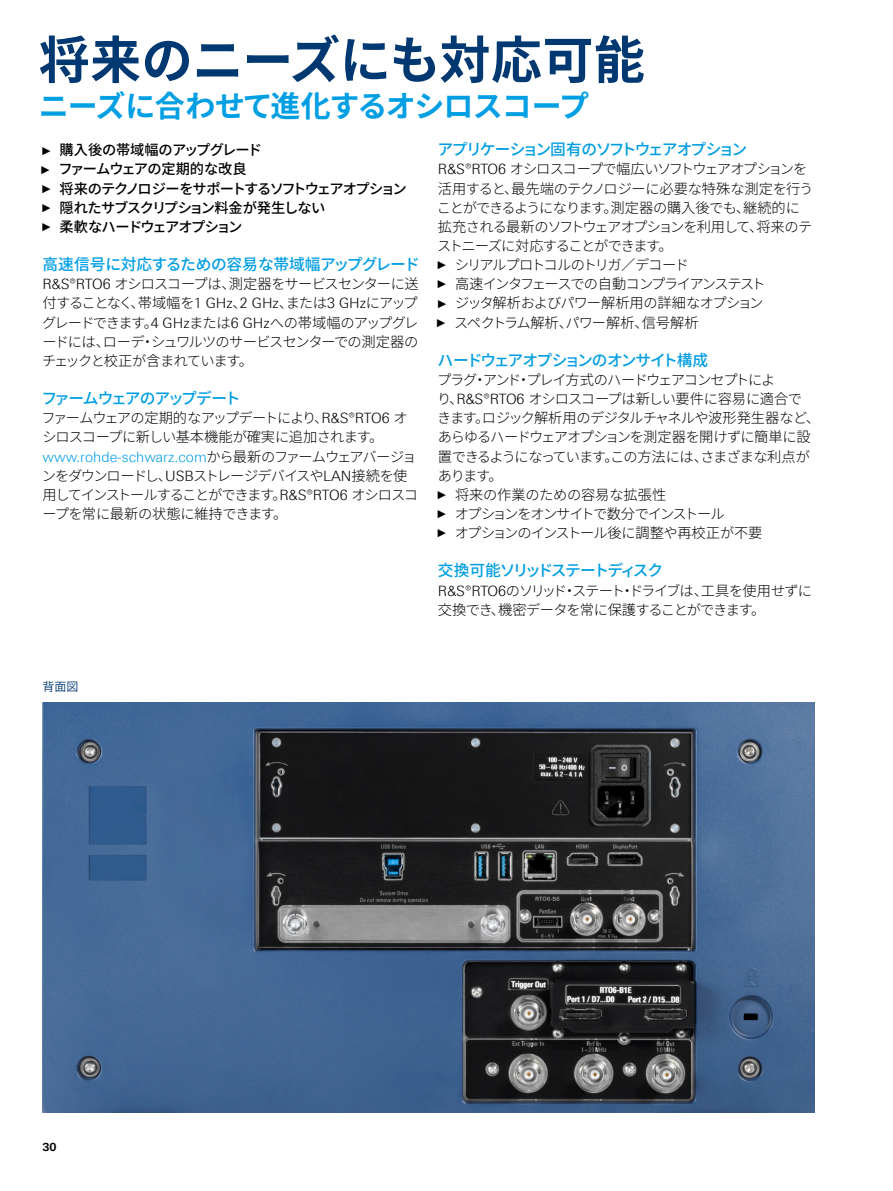
<style>
.page{position:relative;width:893px;height:1191px;background:#fff}
.page>*{position:absolute;margin:0;border:0;box-sizing:border-box;transform-origin:0 0}
.Seiten_Headline_34Pt_blauIVZ_Overview{font:700 51px "Source Han Sans";letter-spacing:-.005em;color:#003872}
.Seiten_Headline_20Pt_cyan{font:700 30px "Source Han Sans";letter-spacing:-.035em;color:#009ee3}
.Absatzfett_cyan{font:500 15.75px "Source Han Sans";letter-spacing:-.025em;color:#009ee3}
.Absatzfett_cyan-2{font:500 15.75px "Source Han Sans";letter-spacing:-.115em;color:#009ee3}
.Absatzfett_cyan-3{font:500 15.75px "Source Han Sans";letter-spacing:-.1em;color:#009ee3}
.Absatzfett_cyan-4{font:500 15.75px "Source Han Sans";letter-spacing:-.11em;color:#009ee3}
.Absatzfett_cyan-5{font:500 15.75px "Source Han Sans";letter-spacing:-.105em;color:#009ee3}
.Haupttext_ohne_Abstand{font:300 14.25px/19.2px "Source Han Sans";letter-spacing:-.065em;color:#000}
.t1{font:500 14.25px "Source Han Sans";letter-spacing:-.065em;color:#000}
.t2{font:500 14.25px "Source Han Sans";letter-spacing:-.1em;color:#000}
.Haupttext_ohne_Abstand-2{font:300 14.25px "Source Han Sans";letter-spacing:-.1em;color:#000}
.Haupttext_ohne_Abstand-3{font:300 14.25px "Source Han Sans";letter-spacing:-.03em;color:#000}
.Haupttext_ohne_Abstand-4{font:300 14.25px "Source Han Sans";letter-spacing:-.085em;color:#000}
.Haupttext_ohne_Abstand-5{font:300 14.25px "Source Han Sans";letter-spacing:-.025em;color:#000}
.Haupttext_ohne_Abstand-6{font:300 14.25px "Source Han Sans";letter-spacing:-.115em;color:#000}
.Haupttext_ohne_Abstand-7{font:300 14.25px "Source Han Sans";letter-spacing:-.01em;color:#000}
.t3{font:500 14.25px "Source Han Sans";letter-spacing:-.03em;color:#000}
.t4{font:500 14.25px "Source Han Sans";letter-spacing:-.125em;color:#000}
.Bildunterschrift{font:12px "Source Han Sans";color:#003872}
.t5{font:700 11.25px "Linotype Univers 630";color:#000}
.s1{font-family:"Arial Narrow";font-weight:400;font-size:11.4px}
.s2{font-family:"Linotype Univers 330"}
.s3{font-family:"Linotype Univers 330";color:#009ee3}
</style>
<div class="page">
<img style="left:43px;top:703px;width:771px;height:409px">
<p class="Seiten_Headline_34Pt_blauIVZ_Overview" style="left:39px;top:31px;width:608px">将来のニーズにも対応可能</p>
<p class="Seiten_Headline_20Pt_cyan" style="left:39px;top:89px;width:552px">ニーズに合わせて進化するオシロスコープ</p>
<p class="t3" style="left:43px;top:142px;width:221px"><span class="s1">►</span> 購入後の帯域幅のアップグレード</p>
<p class="t1" style="left:41px;top:161px;width:207px"><span class="s1">►</span> ファームウェアの定期的な改良</p>
<p class="t2" style="left:43px;top:180px;width:366px"><span class="s1">►</span> 将来のテクノロジーをサポートするソフトウェアオプション</p>
<p class="t1" style="left:43px;top:199px;width:284px"><span class="s1">►</span> 隠れたサブスクリプション料金が発生しない</p>
<p class="t4" style="left:43px;top:218px;width:201px"><span class="s1">►</span> 柔軟なハードウェアオプション</p>
<p class="Absatzfett_cyan-2" style="left:437px;top:141px;width:311px">アプリケーション固有のソフトウェアオプション</p>
<p class="Haupttext_ohne_Abstand" style="left:437px;top:160px;width:378px"><span class="s2">R&amp;S®RTO6</span> オシロスコープで幅広いソフトウェアオプションを活用すると、最先端のテクノロジーに必要な特殊な測定を行うことができるようになります。測定器の購入後でも、継続的に拡充される最新のソフトウェアオプションを利用して、将来のテストニーズに対応することができます。</p>
<p class="Haupttext_ohne_Abstand-6" style="left:438px;top:257px;width:253px"><span class="s1">►</span> シリアルプロトコルのトリガ／デコード</p>
<p class="Haupttext_ohne_Abstand-2" style="left:438px;top:276px;width:329px"><span class="s1">►</span> 高速インタフェースでの自動コンプライアンステスト</p>
<p class="Haupttext_ohne_Abstand" style="left:438px;top:294px;width:327px"><span class="s1">►</span> ジッタ解析およびパワー解析用の詳細なオプション</p>
<p class="Haupttext_ohne_Abstand-5" style="left:437px;top:314px;width:263px"><span class="s1">►</span> スペクトラム解析、パワー解析、信号解析</p>
<p class="Absatzfett_cyan-3" style="left:437px;top:351px;width:272px">ハードウェアオプションのオンサイト構成</p>
<p class="Haupttext_ohne_Abstand" style="left:437px;top:370px;width:384px">プラグ・アンド・プレイ方式のハードウェアコンセプトによ<br>り、<span class="s2">R&amp;S®RTO6</span> オシロスコープは新しい要件に容易に適合で<br>きます。ロジック解析用のデジタルチャネルや波形発生器など、あらゆるハードウェアオプションを測定器を開けずに簡単に設置できるようになっています。この方法には、さまざまな利点があります。</p>
<p class="Haupttext_ohne_Abstand-7" style="left:438px;top:486px;width:230px"><span class="s1">►</span> 将来の作業のための容易な拡張性</p>
<p class="Haupttext_ohne_Abstand-4" style="left:438px;top:505px;width:288px"><span class="s1">►</span> オプションをオンサイトで数分でインストール</p>
<p class="Haupttext_ohne_Abstand-3" style="left:438px;top:525px;width:326px"><span class="s1">►</span> オプションのインストール後に調整や再校正が不要</p>
<p class="Absatzfett_cyan-4" style="left:438px;top:561px;width:227px">交換可能ソリッドステートディスク</p>
<p class="Haupttext_ohne_Abstand" style="left:438px;top:581px;width:376px"><span class="s2">R&amp;S®RTO6</span>のソリッド・ステート・ドライブは、工具を使用せずに交換でき、機密データを常に保護することができます。</p>
<p class="Absatzfett_cyan" style="left:43px;top:255px;width:379px">高速信号に対応するための容易な帯域幅アップグレード</p>
<p class="Haupttext_ohne_Abstand" style="left:42px;top:275px;width:378px;text-align:justify"><span class="s2">R&amp;S®RTO6</span> オシロスコープは、測定器をサービスセンターに送付することなく、帯域幅を<span class="s2">1 GHz</span>、<span class="s2">2 GHz</span>、または<span class="s2">3 GHz</span>にアップグレードできます。<span class="s2">4 GHz</span>または<span class="s2">6 GHz</span>への帯域幅のアップグレードには、ローデ・シュワルツのサービスセンターでの測定器のチェックと校正が含まれています。</p>
<p class="Absatzfett_cyan-5" style="left:41px;top:389px;width:201px">ファームウェアのアップデート</p>
<p class="Haupttext_ohne_Abstand" style="left:41px;top:409px;width:378px">ファームウェアの定期的なアップデートにより、<span class="s2">R&amp;S®RTO6</span> オシロスコープに新しい基本機能が確実に追加されます。<span class="s3">www.rohde-schwarz.com</span>から最新のファームウェアバージョンをダウンロードし、<span class="s2">USB</span>ストレージデバイスや<span class="s2">LAN</span>接続を使用してインストールすることができます。<span class="s2">R&amp;S®RTO6</span> オシロスコープを常に最新の状態に維持できます。</p>
<p class="Bildunterschrift" style="left:43px;top:680px;width:37px">背面図</p>
<p class="t5" style="left:43px;top:1139px;width:16px">30</p>
</div>
